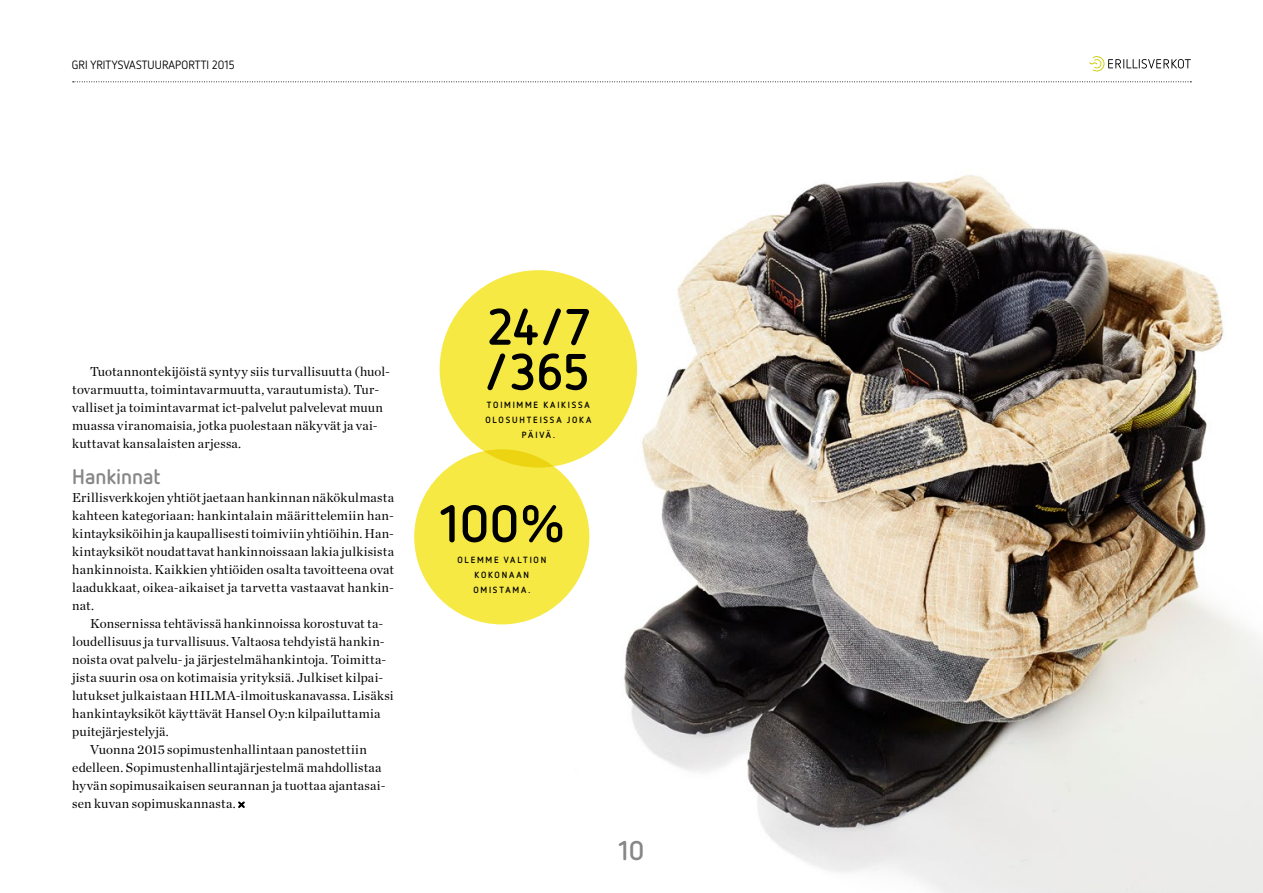
<style>
.page{position:relative;width:1263px;height:893px;background:#fff}
.page>*{position:absolute;margin:0;border:0;box-sizing:border-box;transform-origin:0 0}
.t1{font:700 51.9px "Netto OT";color:#000}
.t2{font:700 51px/45px "Netto OT";color:#000}
.t3{font:700 27px "Netto OT";color:#868786}
.t4{font:700 21px "Netto OT";color:#868786}
.t5{font:13.2px/18px "Chronicle Deck";letter-spacing:.015em;color:#000}
.t6{font:12px "Netto OT";letter-spacing:.01em;color:#000}
.t7{font:700 9px/15px "Netto OT";letter-spacing:.195em;color:#000;text-align:center}
</style>
<div class="page">
<img style="left:555px;top:71px;width:708px;height:822px">
<svg style="left:238px;top:801px;width:7px;height:7px"></svg>
<div style="left:440px;top:270px;width:197px;height:198px;background:#f6e944;border-radius:50%"></div>
<div style="left:414px;top:449px;width:175px;height:175px;background:#f6e944;border-radius:50%"></div>
<svg style="left:73px;top:81px;width:1118px;height:1px"></svg>
<svg style="left:1089px;top:56px;width:102px;height:15px"></svg>
<p class="t6" style="left:72px;top:57px;width:164px">GRI YRITYSVASTUURAPORTTI 2015</p>
<p class="t5" style="left:72px;top:362px;width:319px;text-indent:18px">Tuotannontekijöistä syntyy siis turvallisuutta (huol&shy;tovarmuutta, toimintavarmuutta, varautumista). Tur&shy;valliset ja toimintavarmat ict-palvelut palvelevat muun muassa viranomaisia, jotka puolestaan näkyvät ja vai&shy;kuttavat kansalaisten arjessa.</p>
<h3 class="t4" style="left:72px;top:463px;width:90px">Hankinnat</h3>
<p class="t5" style="left:72px;top:488px;width:323px;text-align:justify">Erillisverkkojen yhtiöt jaetaan hankinnan näkökulmasta kahteen kategoriaan: hankintalain määrittelemiin han&shy;kintayksiköihin ja kaupallisesti toimiviin yhtiöihin. Han&shy;kintayksiköt noudattavat hankinnoissaan lakia julkisista hankinnoista. Kaikkien yhtiöiden osalta tavoitteena ovat laadukkaat, oikea-aikaiset ja tarvetta vastaavat hankin&shy;nat.</p>
<p class="t5" style="left:90px;top:614px;width:295px">Konsernissa tehtävissä hankinnoissa korostuvat ta-</p>
<p class="t5" style="left:72px;top:632px;width:314px">loudellisuus ja turvallisuus. Valtaosa tehdyistä hankin-</p>
<p class="t5" style="left:72px;top:650px;width:315px">noista ovat palvelu- ja järjestelmähankintoja. Toimitta-</p>
<p class="t5" style="left:72px;top:668px;width:312px">jista suurin osa on kotimaisia yrityksiä. Julkiset kilpai-</p>
<p class="t5" style="left:72px;top:686px;width:323px">lutukset julkaistaan HILMA-ilmoituskanavassa. Lisäksi</p>
<p class="t5" style="left:72px;top:704px;width:310px">hankintayksiköt käyttävät Hansel Oy:n kilpailuttamia</p>
<p class="t5" style="left:72px;top:722px;width:98px">puitejärjestelyjä.</p>
<p class="t5" style="left:90px;top:740px;width:278px">Vuonna 2015 sopimustenhallintaan panostettiin</p>
<p class="t5" style="left:72px;top:758px;width:311px">edelleen. Sopimustenhallintajärjestelmä mahdollistaa</p>
<p class="t5" style="left:72px;top:776px;width:315px">hyvän sopimusaikaisen seurannan ja tuottaa ajantasai-</p>
<p class="t5" style="left:72px;top:794px;width:165px">sen kuvan sopimuskannasta.</p>
<h2 class="t2" style="left:482px;top:303px;width:109px">24/7 /365</h2>
<p class="t7" style="left:485px;top:397px;width:107px">TOIMIMME KAIKISSA<br>OLOSUHTEISSA JOKA<br>PÄIVÄ.</p>
<h1 class="t1" style="left:440px;top:491px;width:128px">100%</h1>
<p class="t7" style="left:457px;top:552px;width:90px">OLEMME VALTION<br>KOKONAAN<br>OMISTAMA.</p>
<h3 class="t3" style="left:618px;top:833px;width:27px">10</h3>
</div>
